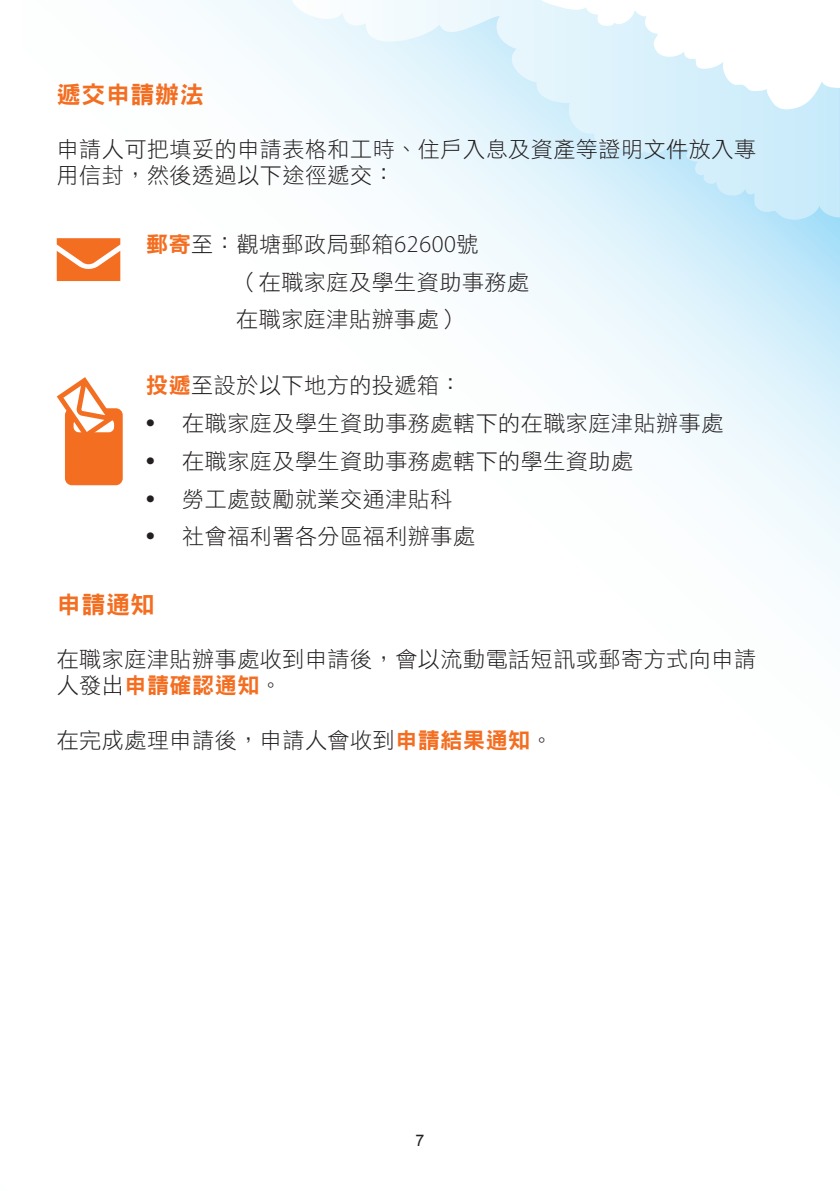
<style>
.page{position:relative;width:840px;height:1191px;background:#fff}
.page>*{position:absolute;margin:0;border:0;box-sizing:border-box;transform-origin:0 0}
.t1{font:24px "DF Hei HK W9";letter-spacing:.025em;color:#f36e21}
.t2{font:22px/37.8px "DF Hei HK W3";letter-spacing:.025em;color:#231f20}
.t3{font:22px "DF Hei HK W9";letter-spacing:.025em;color:#f36e21}
.t4{font:16px "Arial";color:#231f20}
.s1{font-family:"DF Hei HK W9";color:#f36e21}
.s2{font-family:"Myriad Pro";font-weight:300;font-size:24.2px}
.s3{font-family:"Aachen";font-weight:700}
.s4{font-family:"DF Hei HK W3";color:#231f20}
</style>
<div class="page">
<svg style="left:56px;top:0;width:783px;height:587px"></svg>
<svg style="left:292px;top:0;width:547px;height:220px"></svg>
<svg style="left:515px;top:0;width:324px;height:110px"></svg>
<svg style="left:57px;top:238px;width:63px;height:43px;background:#f48241"></svg>
<svg style="left:57px;top:377px;width:66px;height:108px"></svg>
<p class="t1" style="left:57px;top:81px;width:149px">遞交申請辦法</p>
<p class="t2" style="left:57px;top:135px;width:700px;line-height:26.4px">申請人可把填妥的申請表格和工時、住戶入息及資產等證明文件放入專用信封，然後透過以下途徑遞交：</p>
<p class="t2" style="left:236px;top:225px;width:294px;text-indent:-90px"><span class="s1">郵寄</span>至：觀塘郵政局郵箱<span class="s2">62600</span>號<br>（在職家庭及學生資助事務處在職家庭津貼辦事處）</p>
<p class="t2" style="left:146px;top:366px;width:317px"><span class="s1">投遞</span>至設於以下地方的投遞箱：</p>
<p class="t2" style="left:146px;top:404px;width:578px"><span class="s3">•</span> 在職家庭及學生資助事務處轄下的在職家庭津貼辦事處</p>
<p class="t2" style="left:146px;top:442px;width:488px"><span class="s3">•</span> 在職家庭及學生資助事務處轄下的學生資助處</p>
<p class="t2" style="left:146px;top:479px;width:308px"><span class="s3">•</span> 勞工處鼓勵就業交通津貼科</p>
<p class="t2" style="left:146px;top:517px;width:330px"><span class="s3">•</span> 社會福利署各分區福利辦事處</p>
<p class="t1" style="left:57px;top:591px;width:99px">申請通知</p>
<p class="t2" style="left:57px;top:639px;width:700px">在職家庭津貼辦事處收到申請後，會以流動電話短訊或郵寄方式向申請</p>
<p class="t3" style="left:57px;top:673px;width:226px"><span class="s4">人發出</span>申請確認通知<span class="s4">。</span></p>
<p class="t2" style="left:57px;top:720px;width:497px">在完成處理申請後，申請人會收到<span class="s1">申請結果通知</span>。</p>
<p class="t4" style="left:415px;top:1129px;width:10px">7</p>
</div>
